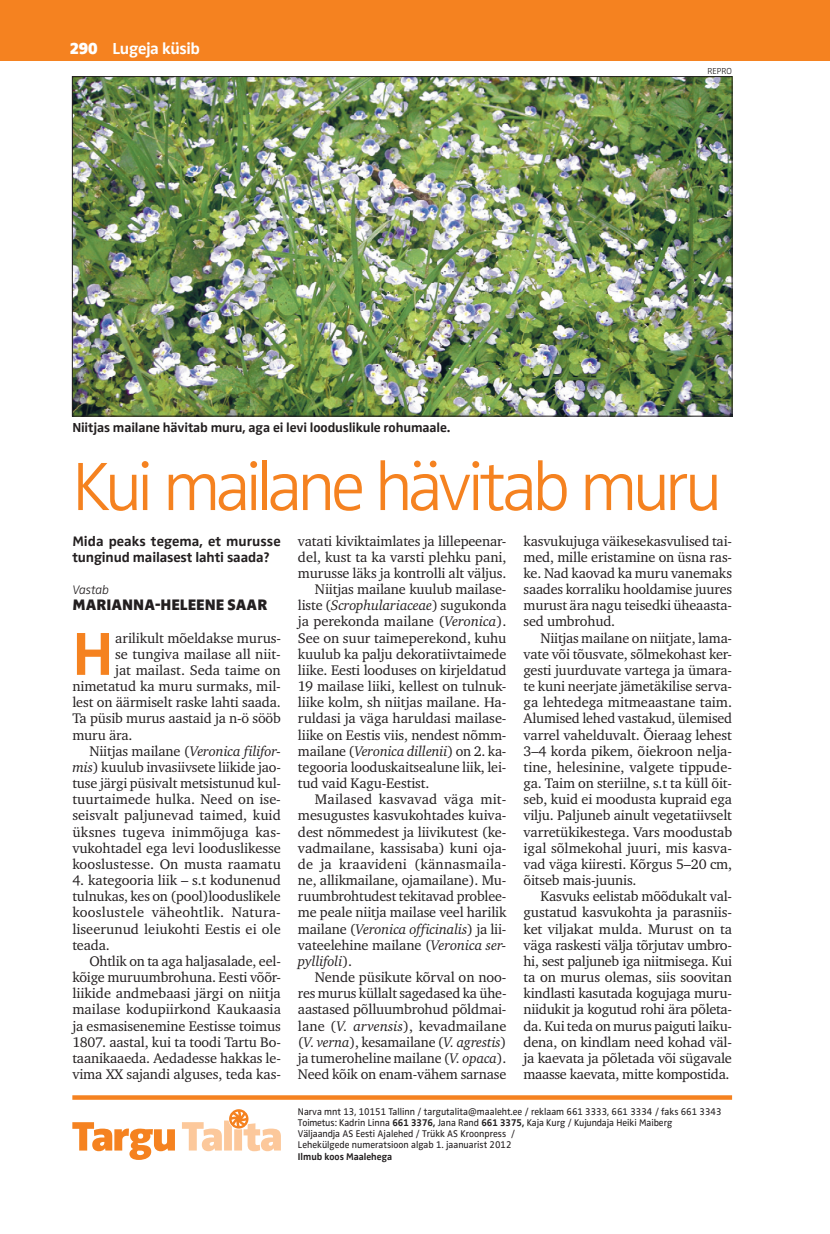
<style>
.page{position:relative;width:830px;height:1234px;background:#fff}
.page>*{position:absolute;margin:0;border:0;box-sizing:border-box;transform-origin:0 0}
.t1{font:300 70.5px "Zwo Pro";letter-spacing:-.07em;color:#f58220}
.t2{font:700 62.7px "Zwo Pro";color:#f58220}
.t3{font:700 16.5px "Zwo Pro";letter-spacing:-.025em;color:#fff}
.t4{font:900 15.75px "Zwo Pro";color:#231f20}
.t5{font:14.25px/16.2px "Charter ITC";letter-spacing:-.01em;color:#231f20;text-align:justify}
.t6{font:italic 14.25px "Charter ITC";letter-spacing:-.01em;color:#231f20}
.t7{font:700 14.25px/16.2px "Zwo Pro";letter-spacing:-.01em;color:#231f20}
.t8{font:14.25px "Charter ITC";letter-spacing:.01em;color:#231f20}
.t9{font:14.25px "Charter ITC";letter-spacing:.015em;color:#231f20}
.t10{font:700 13.5px "Zwo Pro";letter-spacing:-.01em;color:#231f20}
.t11{font:italic 300 12.75px "Zwo Pro";letter-spacing:-.01em;color:#231f20}
.t12{font:10.05px/11.2px "Zwo Pro";color:#231f20;scale:.95 1}
.t13{font:700 10.05px "Zwo Pro";color:#231f20;scale:.95 1}
.t14{font:300 9px "Zwo Pro";color:#231f20}
.s1{font-weight:900}
.s2{font-style:normal}
.s3{font-style:italic}
.s4{font-weight:700}
</style>
<div class="page">
<div style="left:0;top:0;width:829px;height:60px;background:#f58220"></div>
<hr style="left:829px;top:0;width:1px;height:60px;background:#f58220">
<svg style="left:72px;top:1122px;width:103px;height:37px"></svg>
<svg style="left:182px;top:1109px;width:99px;height:41px"></svg>
<svg style="left:72px;top:1095px;width:659px;height:4px;background:#f58a2f"></svg>
<img style="left:74px;top:78px;width:656px;height:336px">
<p class="t3" style="left:70px;top:39px;width:132px"><span class="s1">290</span> Lugeja küsib</p>
<p class="t10" style="left:72px;top:420px;width:379px">Niitjas mailane hävitab muru, aga ei levi looduslikule rohumaale.</p>
<p class="t14" style="left:707px;top:66px;width:26px">REPRO</p>
<h1 class="t1" style="left:72px;top:446px;width:651px">Kui mailane hävitab muru</h1>
<p class="t7" style="left:72px;top:533px;width:210px">Mida peaks tegema, et murusse tunginud mailasest lahti saada?</p>
<p class="t11" style="left:72px;top:582px;width:38px">Vastab</p>
<p class="t4" style="left:72px;top:595px;width:196px">MARIANNA-HELEENE SAAR</p>
<h2 class="t2" style="left:72px;top:617px;width:43px">H</h2>
<p class="t5" style="left:115px;top:629px;width:167px">arilikult mõeldakse murus-</p>
<p class="t5" style="left:115px;top:645px;width:167px">se tungiva mailase all niit-</p>
<p class="t5" style="left:115px;top:661px;width:167px">jat mailast. Seda taime on</p>
<p class="t5" style="left:72px;top:678px;width:210px">nimetatud ka muru surmaks, mil-</p>
<p class="t5" style="left:72px;top:694px;width:210px">lest on äärmiselt raske lahti saada.</p>
<p class="t5" style="left:72px;top:710px;width:210px">Ta püsib murus aastaid ja n-ö sööb</p>
<p class="t5" style="left:72px;top:726px;width:62px">muru ära.</p>
<p class="t6" style="left:89px;top:742px;width:193px"><span class="s2">Niitjas mailane (</span>Veronica filifor-</p>
<p class="t5" style="left:72px;top:758px;width:210px"><span class="s3">mis</span>) kuulub invasiivsete liikide jao-</p>
<p class="t5" style="left:72px;top:774px;width:210px">tuse järgi püsivalt metsistunud kul-</p>
<p class="t5" style="left:72px;top:791px;width:210px">tuurtaimede hulka. Need on ise-</p>
<p class="t5" style="left:72px;top:807px;width:210px">seisvalt paljunevad taimed, kuid</p>
<p class="t8" style="left:72px;top:822px;width:210px">üksnes tugeva inimmõjuga kas-</p>
<p class="t5" style="left:72px;top:839px;width:210px">vukohtadel ega levi looduslikesse</p>
<p class="t5" style="left:72px;top:855px;width:210px">kooslustesse. On musta raamatu</p>
<p class="t5" style="left:72px;top:871px;width:210px">4. kategooria liik – s.t kodunenud tulnukas, kes on (pool)looduslikele kooslustele väheohtlik. Natura&shy;liseerunud leiukohti Eestis ei ole teada.</p>
<p class="t5" style="left:72px;top:952px;width:210px;text-indent:17px">Ohtlik on ta aga haljasalade, eel&shy;kõige muruumbrohuna. Eesti võõr&shy;liikide andmebaasi järgi on niitja mailase kodupiirkond Kaukaasia ja esmasisenemine Eestisse toimus 1807. aastal, kui ta toodi Tartu Bo&shy;taanikaaeda. Aedadesse hakkas le&shy;vima XX sajandi alguses, teda kas-</p>
<p class="t5" style="left:298px;top:532px;width:210px">vatati kiviktaimlates ja lillepeenar-</p>
<p class="t5" style="left:298px;top:548px;width:210px">del, kust ta ka varsti plehku pani,</p>
<p class="t5" style="left:298px;top:564px;width:210px">murusse läks ja kontrolli alt väljus.</p>
<p class="t5" style="left:315px;top:581px;width:193px">Niitjas mailane kuulub mailase-</p>
<p class="t5" style="left:298px;top:597px;width:210px">liste (<span class="s3">Scrophulariaceae</span>) sugukonda</p>
<p class="t5" style="left:298px;top:613px;width:210px">ja perekonda mailane (<span class="s3">Veronica</span>).</p>
<p class="t5" style="left:298px;top:629px;width:210px">See on suur taimeperekond, kuhu</p>
<p class="t5" style="left:298px;top:645px;width:210px">kuulub ka palju dekoratiivtaimede</p>
<p class="t5" style="left:298px;top:661px;width:210px">liike. Eesti looduses on kirjeldatud</p>
<p class="t5" style="left:298px;top:678px;width:210px">19 mailase liiki, kellest on tulnuk-</p>
<p class="t5" style="left:298px;top:694px;width:210px">liike kolm, sh niitjas mailane. Ha-</p>
<p class="t5" style="left:298px;top:710px;width:210px">ruldasi ja väga haruldasi mailase-</p>
<p class="t5" style="left:298px;top:726px;width:210px">liike on Eestis viis, nendest nõmm-</p>
<p class="t5" style="left:298px;top:742px;width:210px">mailane (<span class="s3">Veronica dillenii</span>) on 2. ka-</p>
<p class="t5" style="left:298px;top:758px;width:210px">tegooria looduskaitsealune liik, lei-</p>
<p class="t5" style="left:298px;top:774px;width:133px">tud vaid Kagu-Eestist.</p>
<p class="t8" style="left:315px;top:790px;width:193px">Mailased kasvavad väga mit-</p>
<p class="t5" style="left:298px;top:807px;width:210px">mesugustes kasvukohtades kuiva-</p>
<p class="t5" style="left:298px;top:823px;width:210px">dest nõmmedest ja liivikutest (ke-</p>
<p class="t5" style="left:298px;top:839px;width:210px">vadmailane, kassisaba) kuni oja-</p>
<p class="t9" style="left:298px;top:854px;width:210px">de ja kraavideni (kännasmaila-</p>
<p class="t5" style="left:298px;top:871px;width:210px">ne, allikmailane, ojamailane). Mu-</p>
<p class="t5" style="left:298px;top:888px;width:210px">ruumbrohtudest tekitavad problee-</p>
<p class="t5" style="left:298px;top:904px;width:210px">me peale niitja mailase veel harilik</p>
<p class="t6" style="left:298px;top:919px;width:210px"><span class="s2">mailane (</span>Veronica officinalis<span class="s2">) ja lii-</span></p>
<p class="t5" style="left:298px;top:936px;width:210px">vateelehine mailane (<span class="s3">Veronica ser-</span></p>
<p class="t6" style="left:298px;top:952px;width:56px">pyllifoli<span class="s2">).</span></p>
<p class="t5" style="left:315px;top:968px;width:193px">Nende püsikute kõrval on noo-</p>
<p class="t5" style="left:298px;top:985px;width:210px">res murus küllalt sagedased ka ühe-</p>
<p class="t5" style="left:298px;top:1001px;width:210px">aastased põlluumbrohud põldmai-</p>
<p class="t5" style="left:298px;top:1017px;width:210px">lane (<span class="s3">V. arvensis</span>), kevadmailane</p>
<p class="t6" style="left:298px;top:1032px;width:210px"><span class="s2">(</span>V. verna<span class="s2">), kesamailane (</span>V. agrestis<span class="s2">)</span></p>
<p class="t5" style="left:298px;top:1049px;width:210px">ja tumeroheline mailane (<span class="s3">V. opaca</span>).</p>
<p class="t5" style="left:298px;top:1065px;width:210px">Need kõik on enam-vähem sarnase</p>
<p class="t5" style="left:523px;top:532px;width:210px">kasvukujuga väikesekasvulised tai&shy;med, mille eristamine on üsna ras&shy;ke. Nad kaovad ka muru vanemaks saades korraliku hooldamise juures murust ära nagu teisedki üheaasta&shy;sed umbrohud.</p>
<p class="t5" style="left:523px;top:629px;width:210px;text-indent:17px">Niitjas mailane on niitjate, lama&shy;vate või tõusvate, sõlmekohast ker&shy;gesti juurduvate vartega ja ümara&shy;te kuni neerjate jämetäkilise serva&shy;ga lehtedega mitmeaastane taim.<br>Alumised lehed vastakud, ülemised varrel vahelduvalt. Õieraag lehest 3–4 korda pikem, õiekroon nelja&shy;tine, helesinine, valgete tippude&shy;ga. Taim on steriilne, s.t ta küll õit&shy;seb, kuid ei moodusta kupraid ega vilju. Paljuneb ainult vegetatiivselt varretükikestega. Vars moodustab igal sõlmekohal juuri, mis kasva&shy;vad väga kiiresti. Kõrgus 5–20 cm, õitseb mais-juunis.</p>
<p class="t5" style="left:523px;top:888px;width:210px;text-indent:17px">Kasvuks eelistab mõõdukalt val&shy;gustatud kasvukohta ja parasniis&shy;ket viljakat mulda. Murust on ta väga raskesti välja tõrjutav umbro&shy;hi, sest paljuneb iga niitmisega. Kui ta on murus olemas, siis soovitan kindlasti kasutada kogujaga muru&shy;niidukit ja kogutud rohi ära põleta&shy;da. Kui teda on murus paiguti laiku&shy;dena, on kindlam need kohad väl&shy;ja kaevata ja põletada või sügavale maasse kaevata, mitte kompostida.</p>
<p class="t12" style="left:298px;top:1105px;width:447px">Narva mnt 13, 10151 Tallinn / targutalita@maaleht.ee / reklaam 661 3333, 661 3334 / faks 661 3343<br>Toimetus: Kadrin Linna <span class="s4">661 3376,</span> Jana Rand <span class="s4">661 3375,</span> Kaja Kurg / Kujundaja Heiki Maiberg<br>Väl-jaand-ja AS Eesti Ajalehed / Trükk AS Kroonpress /<br>Lehekülgede numeratsioon algab 1. jaanuarist 2012</p>
<p class="t13" style="left:298px;top:1149px;width:101px">Ilmub koos Maalehega</p>
</div>
